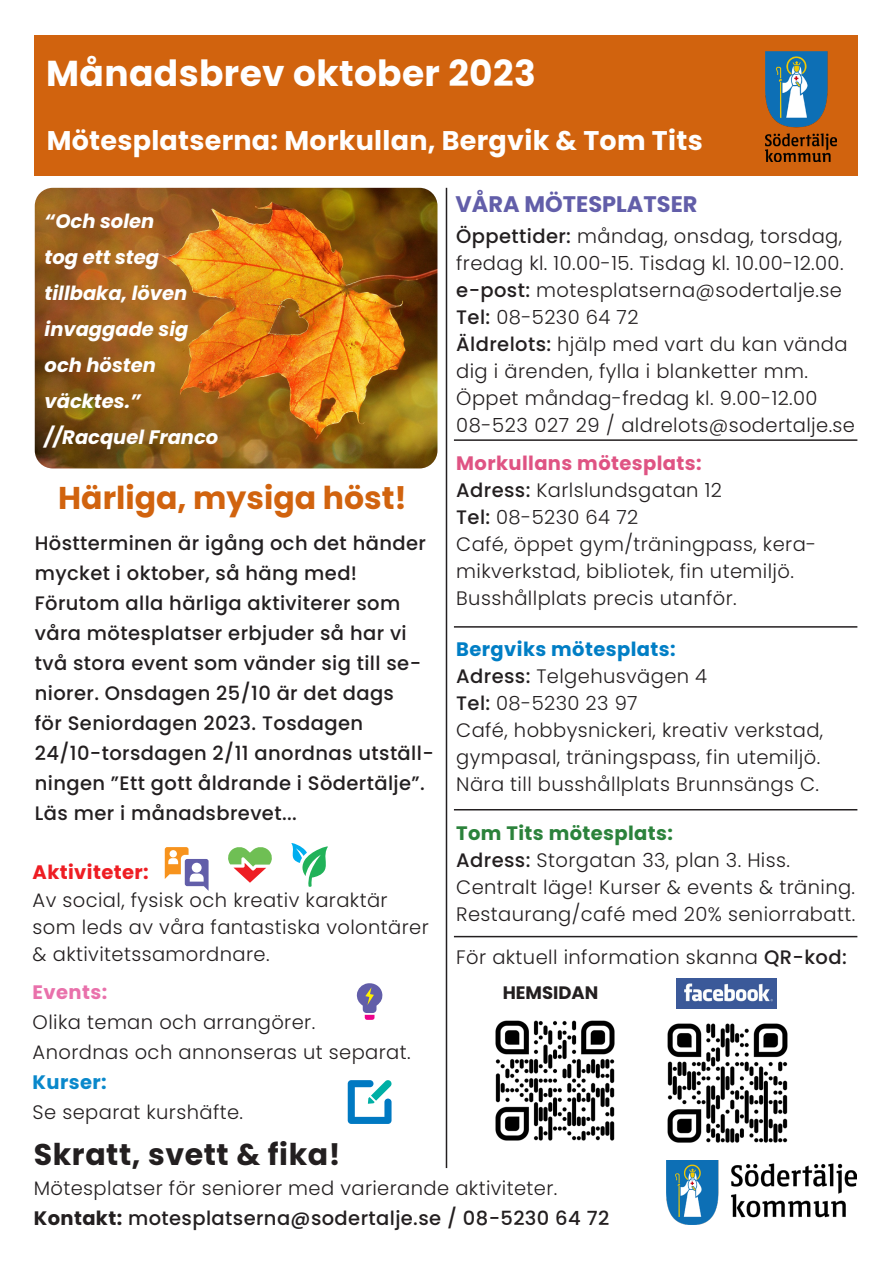
<style>
.page{position:relative;width:893px;height:1263px;background:#fff}
.page>*{position:absolute;margin:0;border:0;box-sizing:border-box;transform-origin:0 0}
.t1{font:700 36px "Poppins Latin";letter-spacing:.01em;color:#fff}
.t2{font:700 31.5px "Poppins Latin";color:#d1630e}
.t3{font:700 30px "Poppins Latin";letter-spacing:.02em;color:#231f20}
.t4{font:700 27px "Poppins Latin";letter-spacing:.01em;color:#fff}
.t5{font:700 22.5px "Poppins Latin";color:#625ea9}
.t6{font:300 19.5px/27px "Poppins Latin";letter-spacing:.02em;color:#231f20}
.t7{font:500 19.5px/30px "Poppins Latin";letter-spacing:.02em;color:#231f20}
.t8{font:italic 700 19.5px/36px "Poppins Latin";color:#fff}
.t9{font:700 19.5px "Poppins Latin";letter-spacing:.02em;color:#df5383}
.t10{font:700 19.5px "Poppins Latin";letter-spacing:.02em;color:#007ec5}
.t11{font:700 19.5px "Poppins Latin";letter-spacing:.02em;color:#2b823b}
.t12{font:700 18px "Poppins Latin";color:#231f20}
.s1{font-weight:700;color:#ee1d23}
.s2{font-weight:700;color:#e971ab}
.s3{font-weight:700;color:#0988cb}
.s4{font-weight:500}
.s5{font-weight:700}
</style>
<div class="page">
<img style="left:35px;top:188px;width:402px;height:280px">
<div style="left:35px;top:35px;width:823px;height:140px;background:#d1630e"></div>
<hr style="left:454px;top:439px;width:403px;height:2px;background:#231f20">
<hr style="left:454px;top:626px;width:403px;height:2px;background:#231f20">
<hr style="left:446px;top:188px;width:1px;height:980px;background:#231f20">
<hr style="left:454px;top:936px;width:403px;height:1px;background:#231f20">
<hr style="left:454px;top:809px;width:403px;height:1px;background:#231f20">
<img style="left:495px;top:1020px;width:120px;height:121px">
<img style="left:667px;top:1023px;width:121px;height:120px">
<img style="left:677px;top:979px;width:100px;height:29px">
<img style="left:666px;top:1160px;width:191px;height:65px">
<img style="left:766px;top:51px;width:70px;height:110px">
<svg style="left:165px;top:847px;width:44px;height:44px"></svg>
<svg style="left:291px;top:843px;width:37px;height:44px"></svg>
<svg style="left:228px;top:847px;width:44px;height:36px"></svg>
<svg style="left:357px;top:983px;width:26px;height:37px"></svg>
<svg style="left:348px;top:1080px;width:44px;height:44px"></svg>
<p class="t1" style="left:46px;top:49px;width:491px">Månadsbrev oktober 2023</p>
<p class="t4" style="left:47px;top:123px;width:657px">Mötesplatserna: Morkullan, Bergvik &amp; Tom Tits</p>
<p class="t8" style="left:45px;top:203px;width:116px">“Och solen tog ett steg</p>
<p class="t8" style="left:45px;top:275px;width:144px">tillbaka, löven</p>
<p class="t8" style="left:45px;top:311px;width:145px">invaggade sig och hösten</p>
<p class="t8" style="left:45px;top:383px;width:98px">väcktes.”</p>
<p class="t8" style="left:45px;top:419px;width:175px">//Racquel Franco</p>
<p class="t2" style="left:58px;top:477px;width:350px">Härliga, mysiga höst!</p>
<p class="t7" style="left:35px;top:528px;width:400px">Höstterminen är igång och det händer mycket i oktober, så häng med!<br>Förutom alla härliga aktiviterer som våra mötesplatser erbjuder så har vi två stora event som vänder sig till se&shy;niorer. Onsdagen 25/10 är det dags<br>för Seniordagen 2023. Tosdagen 24/10-torsdagen 2/11 anordnas utställ&shy;ningen ”Ett gott åldrande i Södertälje”.<br>Läs mer i månadsbrevet...</p>
<p class="t6" style="left:33px;top:858px;width:398px;line-height:27.5px"><span class="s1">Aktiviteter:<br></span>Av social, fysisk och kreativ karaktär som leds av våra fantastiska volontärer &amp; aktivitetssamordnare.</p>
<p class="t6" style="left:33px;top:977px;width:380px;line-height:30px"><span class="s2">Events:<br></span>Olika teman och arrangörer.<br>Anordnas och annonseras ut separat.<br><span class="s3">Kurser:<br></span>Se separat kurshäfte.</p>
<p class="t5" style="left:455px;top:189px;width:244px">VÅRA MÖTESPLATSER</p>
<p class="t6" style="left:456px;top:223px;width:389px"><span class="s4">Öppettider:</span> måndag, onsdag, torsdag, fredag kl. 10.00-15. Tisdag kl. 10.00-12.00.</p>
<p class="t6" style="left:456px;top:277px;width:400px"><span class="s4">e-post:</span> motesplatserna@sodertalje.se <span class="s4">Tel:</span> 08-5230 64 72<br><span class="s4">Äldrelots:</span> hjälp med vart du kan vända dig i ärenden, fylla i blanketter mm.<br>Öppet måndag-fredag kl. 9.00-12.00<br>08-523 027 29 / aldrelots@sodertalje.se</p>
<p class="t9" style="left:456px;top:450px;width:247px">Morkullans mötesplats:</p>
<p class="t6" style="left:456px;top:477px;width:267px"><span class="s4">Adress:</span> Karlslundsgatan 12</p>
<p class="t6" style="left:456px;top:504px;width:184px"><span class="s4">Tel:</span> 08-5230 64 72</p>
<p class="t6" style="left:456px;top:531px;width:362px">Café, öppet gym/träningpass, kera&shy;mikverkstad, bibliotek, fin utemiljö.<br>Busshållplats precis utanför.</p>
<p class="t10" style="left:456px;top:636px;width:221px">Bergviks mötesplats:</p>
<p class="t6" style="left:456px;top:663px;width:253px"><span class="s4">Adress:</span> Telgehusvägen 4</p>
<p class="t6" style="left:456px;top:690px;width:183px"><span class="s4">Tel:</span> 08-5230 23 97</p>
<p class="t6" style="left:456px;top:717px;width:368px">Café, hobbysnickeri, kreativ verkstad, gympasal, träningspass, fin utemiljö.<br>Nära till busshållplats Brunnsängs C.</p>
<p class="t11" style="left:456px;top:820px;width:218px">Tom Tits mötesplats:</p>
<p class="t6" style="left:456px;top:846px;width:335px"><span class="s4">Adress:</span> Storgatan 33, plan 3. Hiss.</p>
<p class="t6" style="left:456px;top:873px;width:400px">Centralt läge! Kurser &amp; events &amp; träning.<br>Restaurang/café med 20% seniorrabatt.</p>
<p class="t6" style="left:456px;top:943px;width:392px">För aktuell information skanna <span class="s4">QR-kod:</span></p>
<p class="t12" style="left:503px;top:980px;width:97px">HEMSIDAN</p>
<p class="t3" style="left:34px;top:1134px;width:308px">Skratt, svett &amp; fika!</p>
<p class="t6" style="left:34px;top:1173px;width:577px;line-height:30px">Mötesplatser för seniorer med varierande aktiviteter.<br><span class="s5">Kontakt:</span> <span class="s4">motesplatserna@sodertalje.se / 08-5230 64 72</span></p>
</div>
